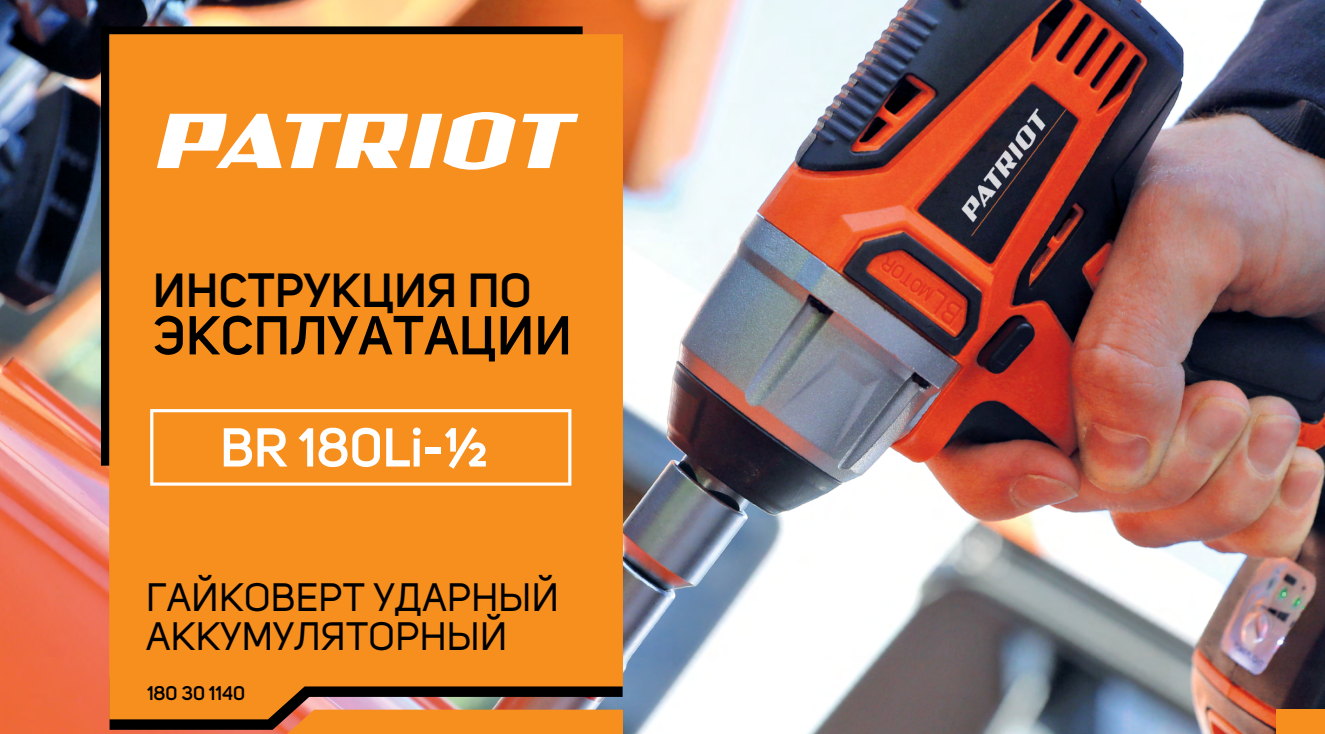
<style>
.page{position:relative;width:1325px;height:734px;background:#fff}
.page>*{position:absolute;margin:0;border:0;box-sizing:border-box;transform-origin:0 0}
.t1{font:600 54px "Uni Sans";letter-spacing:.01em;color:#000}
.t2{font:600 54px "Uni Sans";color:#fff}
.t3{font:600 47.25px "Uni Sans";letter-spacing:.01em;color:#000}
.t4{font:39.15px/39.1px "Uni Sans";letter-spacing:.01em;color:#000}
.t5{font:600 19.57px "Uni Sans";color:#000}
</style>
<div class="page">
<img style="left:0;top:0;width:1324px;height:733px">
<div style="left:101px;top:26px;width:481px;height:439px;background:#000"></div>
<div style="left:109px;top:34px;width:514px;height:643px;background:#f78f1e"></div>
<svg style="left:109px;top:677px;width:514px;height:56px;background:#bf742c"></svg>
<svg style="left:150px;top:409px;width:421px;height:76px;background:#f79831"></svg>
<svg style="left:522px;top:114px;width:56px;height:54px"></svg>
<svg style="left:157px;top:112px;width:358px;height:58px"></svg>
<div style="left:1275px;top:709px;width:49px;height:24px;background:#f78f1e"></div>
<p class="t3" style="left:153px;top:262px;width:380px">ИНСТРУКЦИЯ ПО</p>
<h1 class="t1" style="left:153px;top:303px;width:420px">ЭКСПЛУАТАЦИИ</h1>
<h1 class="t2" style="left:220px;top:415px;width:269px">BR 180Li-½</h1>
<p class="t4" style="left:146px;top:578px;width:414px">ГАЙКОВЕРТ УДАРНЫЙ<br>АККУМУЛЯТОРНЫЙ</p>
<p class="t5" style="left:147px;top:681px;width:100px">180 30 1140</p>
</div>
